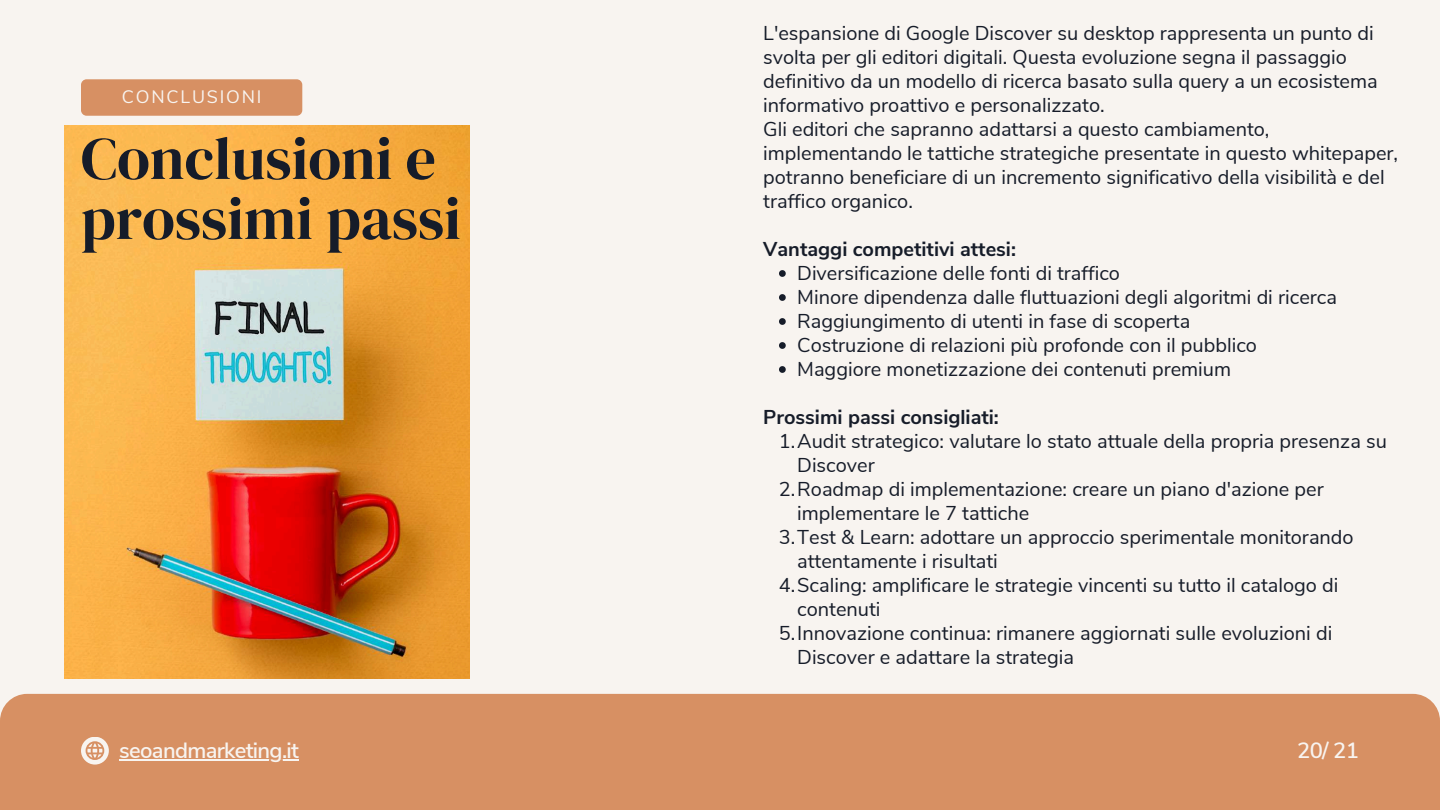
<style>
.page{position:relative;width:1440px;height:810px;background:#f8f4f0}
.page>*{position:absolute;margin:0;border:0;box-sizing:border-box;transform-origin:0 0}
.t1{font:60px/60px "DM Serif Display";color:#161c29}
.t2{font:600 22px "Nunito Sans";letter-spacing:-.03em;color:#f8f4f0}
.t3{font:20px/24px "Nunito Sans";color:#161c29}
.t4{font:700 20px "Nunito Sans";color:#161c29}
.t5{font:18px "Nunito Sans";letter-spacing:.1em;color:#f8f4f0}
</style>
<div class="page">
<div style="left:0;top:694px;width:1440px;height:116px;background:#d79063"></div>
<div style="left:81px;top:737px;width:28px;height:28px;background:#f8f4f0;border-radius:50%"></div>
<svg style="left:86px;top:741px;width:18px;height:19px"></svg>
<div style="left:81px;top:79px;width:221px;height:37px;background:#d79063;border-radius:6px"></div>
<img style="left:65px;top:125px;width:405px;height:554px">
<hr style="left:119px;top:760px;width:179px;height:1px;background:#f8f4f0">
<svg style="left:779px;top:270px;width:7px;height:7px"></svg>
<svg style="left:779px;top:294px;width:7px;height:7px"></svg>
<svg style="left:779px;top:318px;width:7px;height:7px"></svg>
<svg style="left:779px;top:342px;width:7px;height:7px"></svg>
<svg style="left:779px;top:366px;width:7px;height:7px"></svg>
<p class="t5" style="left:122px;top:85px;width:141px">CONCLUSIONI</p>
<h1 class="t1" style="left:81px;top:128px;width:381px">Conclusioni e prossimi passi</h1>
<p class="t3" style="left:763px;top:21px;width:636px">L'espansione di Google Discover su desktop rappresenta un punto di svolta per gli editori digitali. Questa evoluzione segna il passaggio definitivo da un modello di ricerca basato sulla query a un ecosistema informativo proattivo e personalizzato.<br>Gli editori che sapranno adattarsi a questo cambiamento, implementando le tattiche strategiche presentate in questo whitepaper, potranno beneficiare di un incremento significativo della visibilità e del traffico organico.</p>
<p class="t4" style="left:763px;top:236px;width:254px">Vantaggi competitivi attesi:</p>
<p class="t3" style="left:797px;top:261px;width:541px">Diversificazione delle fonti di traffico<br>Minore dipendenza dalle fluttuazioni degli algoritmi di ricerca Raggiungimento di utenti in fase di scoperta<br>Costruzione di relazioni più profonde con il pubblico Maggiore monetizzazione dei contenuti premium</p>
<p class="t4" style="left:763px;top:404px;width:237px">Prossimi passi consigliati:</p>
<p class="t3" style="left:779px;top:429px;width:610px">1.Audit strategico: valutare lo stato attuale della propria presenza su</p>
<p class="t3" style="left:797px;top:453px;width:79px">Discover</p>
<p class="t3" style="left:779px;top:477px;width:547px">2.Roadmap di implementazione: creare un piano d'azione per</p>
<p class="t3" style="left:797px;top:501px;width:234px">implementare le 7 tattiche</p>
<p class="t3" style="left:779px;top:525px;width:577px">3.Test &amp; Learn: adottare un approccio sperimentale monitorando</p>
<p class="t3" style="left:797px;top:549px;width:202px">attentamente i risultati</p>
<p class="t3" style="left:779px;top:573px;width:561px">4.Scaling: amplificare le strategie vincenti su tutto il catalogo di</p>
<p class="t3" style="left:797px;top:597px;width:85px">contenuti</p>
<p class="t3" style="left:779px;top:621px;width:555px">5.Innovazione continua: rimanere aggiornati sulle evoluzioni di</p>
<p class="t3" style="left:797px;top:645px;width:278px">Discover e adattare la strategia</p>
<p class="t2" style="left:119px;top:736px;width:181px">seoandmarketing.it</p>
<p class="t2" style="left:1297px;top:736px;width:63px">20/ 21</p>
</div>
